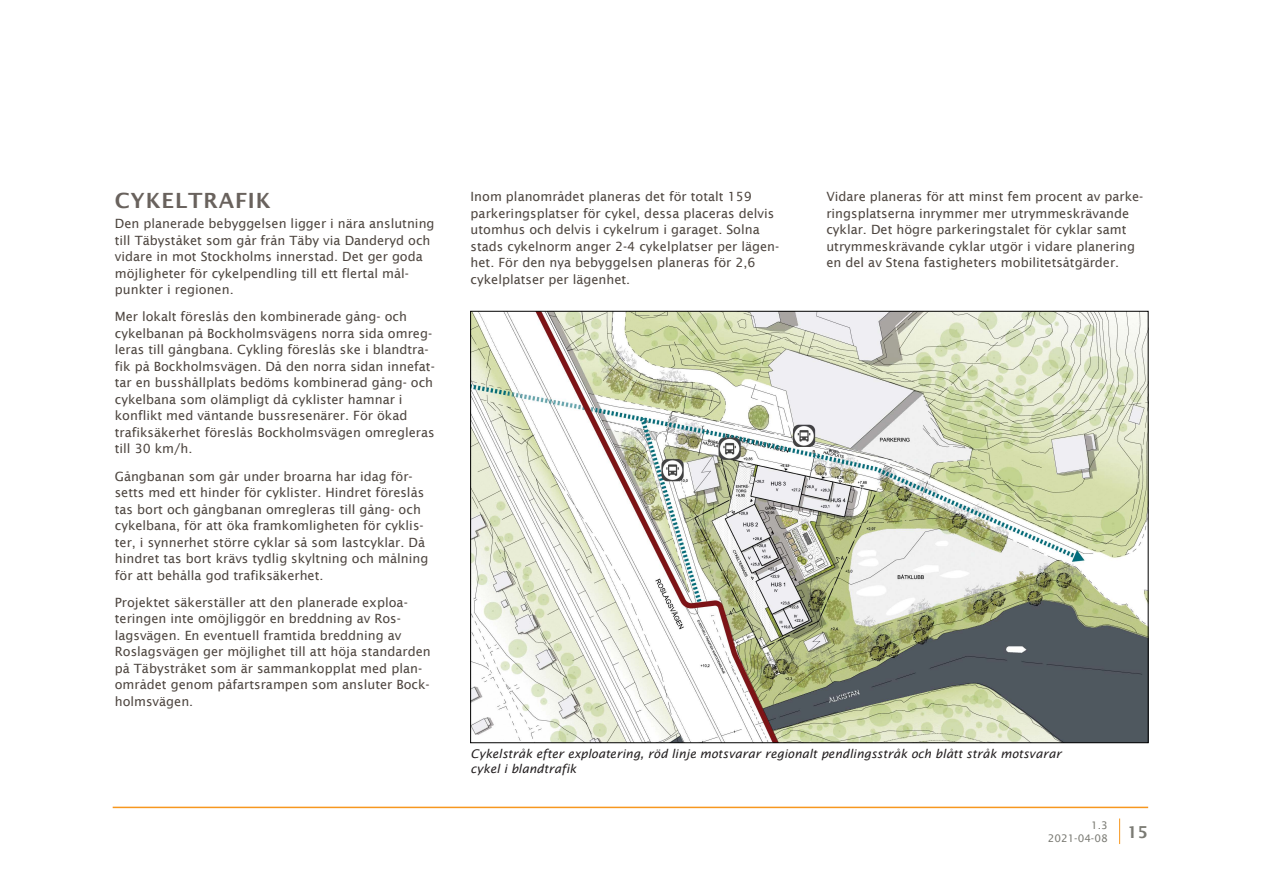
<style>
.page{position:relative;width:1263px;height:893px;background:#fff}
.page>*{position:absolute;margin:0;border:0;box-sizing:border-box;transform-origin:0 0}
.Rubrik_2{font:600 21px "Lucida Sans";letter-spacing:.04em;color:#69625d}
.t1{font:600 16.5px "Lucida Sans";color:#7a7a73}
.Brödtext_sans_serif{font:12.75px/16.5px "Lucida Sans";color:#4d453f}
.Bildtext_onumrerad{font:italic 12px/15px "Lucida Sans";color:#231f20}
.t2{font:10.5px/12.6px "Lucida Sans";color:#7a7a73;text-align:right}
</style>
<div class="page">
<hr style="left:113px;top:807px;width:1035px;height:1px;background:#f7971f">
<svg style="left:1119px;top:818px;width:1px;height:26px"></svg>
<img style="left:472px;top:313px;width:674px;height:428px">
<p class="Rubrik_2" style="left:115px;top:188px;width:157px">CYKELTRAFIK</p>
<p class="Brödtext_sans_serif" style="left:115px;top:215px;width:321px">Den planerade bebyggelsen ligger i nära anslutning till Täbyståket som går från Täby via Danderyd och vidare in mot Stockholms innerstad. Det ger goda möjligheter för cykelpendling till ett flertal mål&shy;punkter i regionen.</p>
<p class="Brödtext_sans_serif" style="left:115px;top:309px;width:322px">Mer lokalt föreslås den kombinerade gång- och cykelbanan på Bockholmsvägens norra sida omreg&shy;leras till gångbana. Cykling föreslås ske i blandtra&shy;fik på Bockholmsvägen. Då den norra sidan innefat&shy;tar en busshållplats bedöms kombinerad gång- och cykelbana som olämpligt då cyklister hamnar i konflikt med väntande bussresenärer. För ökad trafiksäkerhet föreslås Bockholmsvägen omregleras till 30 km/h.</p>
<p class="Brödtext_sans_serif" style="left:115px;top:468px;width:315px">Gångbanan som går under broarna har idag för&shy;setts med ett hinder för cyklister. Hindret föreslås tas bort och gångbanan omregleras till gång- och cykelbana, för att öka framkomligheten för cyklis&shy;ter, i synnerhet större cyklar så som lastcyklar. Då hindret tas bort krävs tydlig skyltning och målning för att behålla god trafiksäkerhet.</p>
<p class="Brödtext_sans_serif" style="left:115px;top:594px;width:317px">Projektet säkerställer att den planerade exploa&shy;teringen inte omöjliggör en breddning av Ros&shy;lagsvägen. En eventuell framtida breddning av Roslagsvägen ger möjlighet till att höja standarden på Täbystråket som är sammankopplat med plan&shy;området genom påfartsrampen som ansluter Bock&shy;holmsvägen.</p>
<p class="Brödtext_sans_serif" style="left:471px;top:188px;width:310px">Inom planområdet planeras det för totalt 159 parkeringsplatser för cykel, dessa placeras delvis utomhus och delvis i cykelrum i garaget. Solna stads cykelnorm anger 2-4 cykelplatser per lägen&shy;het. För den nya bebyggelsen planeras för 2,6 cykelplatser per lägenhet.</p>
<p class="Brödtext_sans_serif" style="left:826px;top:188px;width:318px">Vidare planeras för att minst fem procent av parke&shy;ringsplatserna inrymmer mer utrymmeskrävande cyklar. Det högre parkeringstalet för cyklar samt utrymmeskrävande cyklar utgör i vidare planering en del av Stena fastigheters mobilitetsåtgärder.</p>
<p class="Bildtext_onumrerad" style="left:471px;top:746px;width:592px">Cykelstråk efter exploatering, röd linje motsvarar regionalt pendlingsstråk och blått stråk motsvarar cykel i blandtrafik</p>
<p class="t2" style="left:1048px;top:819px;width:61px">1.3<br>2021-04-08</p>
<p class="t1" style="left:1127px;top:822px;width:23px">15</p>
</div>
